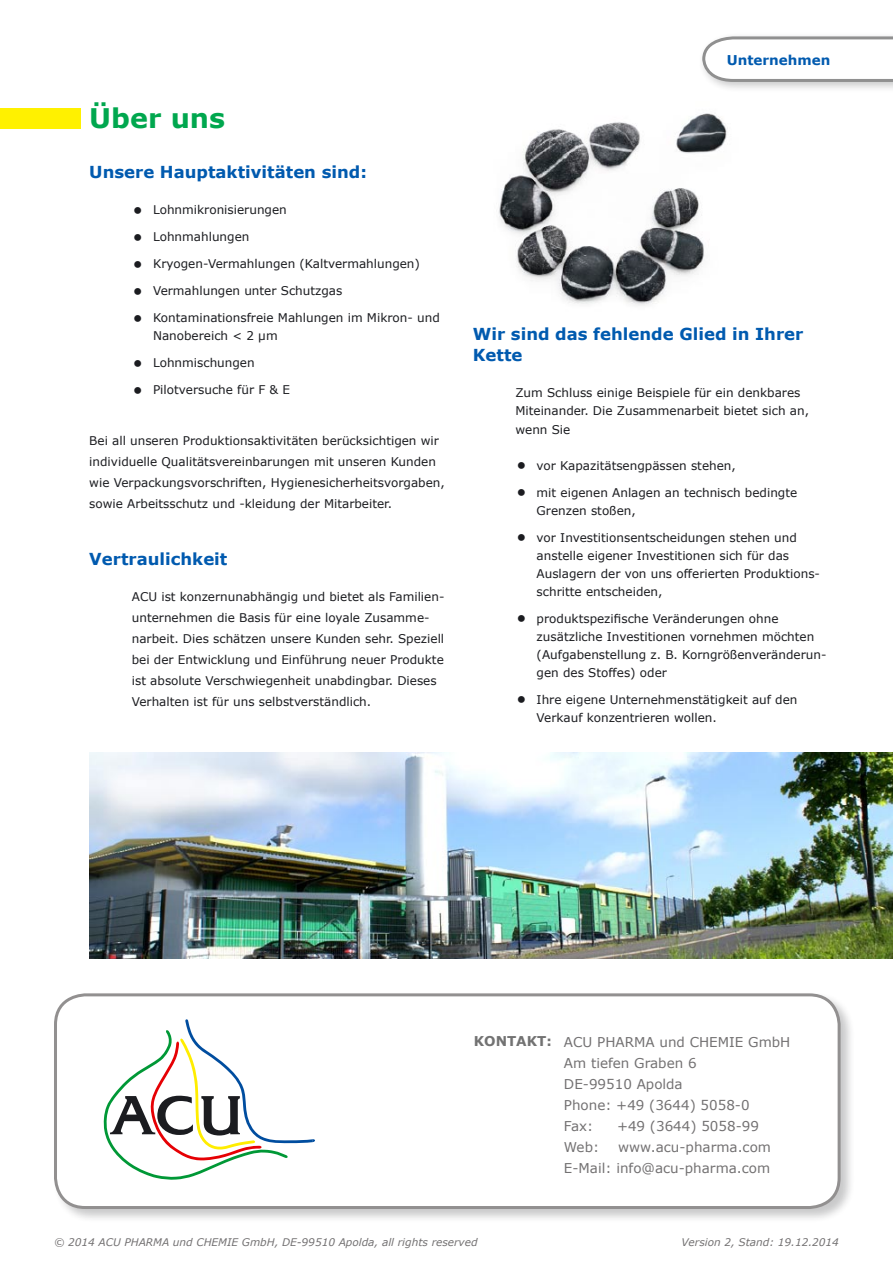
<style>
.page{position:relative;width:893px;height:1263px;background:#fff}
.page>*{position:absolute;margin:0;border:0;box-sizing:border-box;transform-origin:0 0}
.t1{font:700 27px "Verdana";color:#00a74e}
.t2{font:700 16.5px/21px "Verdana";color:#005aaf}
.t3{font:13.5px/21px "Verdana";color:#737172}
.t4{font:700 13.5px "Verdana";color:#005aaf}
.t5{font:700 13.5px "Verdana";color:#727272}
.t6{font:12px/18px "Verdana";color:#1b1c20}
.t7{font:italic 10.5px "Verdana";color:#737172}
</style>
<div class="page">
<img style="left:498px;top:113px;width:230px;height:193px">
<img style="left:89px;top:753px;width:804px;height:206px">
<div style="left:52px;top:991px;width:810px;height:238px;background:#1b1c20;opacity:.24"></div>
<div style="left:55px;top:995px;width:784px;height:212px;background:#fff;border-radius:30px"></div>
<div style="left:54px;top:993px;width:787px;height:216px;border:3px solid #929090;border-radius:30px"></div>
<svg style="left:104px;top:1019px;width:211px;height:161px"></svg>
<div style="left:0;top:108px;width:81px;height:21px;background:#fff100"></div>
<div style="left:697px;top:31px;width:196px;height:68px;background:#1b1c20;opacity:.24"></div>
<svg style="left:701px;top:35px;width:192px;height:48px"></svg>
<h1 class="t1" style="left:89px;top:101px;width:137px">Über uns</h1>
<h2 class="t2" style="left:89px;top:162px;width:279px">Unsere Hauptaktivitäten sind:</h2>
<p class="t6" style="left:153px;top:201px;width:135px">Lohnmikronisierungen</p>
<p class="t6" style="left:153px;top:228px;width:98px">Lohnmahlungen</p>
<p class="t6" style="left:153px;top:255px;width:268px">Kryogen-Vermahlungen (Kaltvermahlungen)</p>
<p class="t6" style="left:153px;top:282px;width:191px">Vermahlungen unter Schutzgas</p>
<p class="t6" style="left:153px;top:309px;width:288px">Kontaminationsfreie Mahlungen im Mikron- und<br>Nanobereich &lt; 2 μm</p>
<p class="t6" style="left:153px;top:354px;width:103px">Lohnmischungen</p>
<p class="t6" style="left:153px;top:381px;width:139px">Pilotversuche für F &amp; E</p>
<p class="t6" style="left:89px;top:431px;width:357px;line-height:21px">Bei all unseren Produktionsaktivitäten berücksichtigen wir individuelle Qualitätsvereinbarungen mit unseren Kunden wie Verpackungsvorschriften, Hygienesicherheitsvorgaben, sowie Arbeitsschutz und -kleidung der Mitarbeiter.</p>
<h2 class="t2" style="left:89px;top:549px;width:140px">Vertraulichkeit</h2>
<p class="t6" style="left:132px;top:587px;width:314px;line-height:21px">ACU ist konzernunabhängig und bietet als Familien&shy;unternehmen die Basis für eine loyale Zusamme&shy;narbeit. Dies schätzen unsere Kunden sehr. Speziell bei der Entwicklung und Einführung neuer Produkte ist absolute Verschwiegenheit unabdingbar. Dieses Verhalten ist für uns selbstverständlich.</p>
<p class="t4" style="left:727px;top:51px;width:105px">Unternehmen</p>
<h2 class="t2" style="left:473px;top:324px;width:332px">Wir sind das fehlende Glied in Ihrer<br>Kette</h2>
<p class="t6" style="left:515px;top:384px;width:295px">Zum Schluss einige Beispiele für ein denkbares<br>Miteinander. Die Zusammenarbeit bietet sich an, wenn Sie</p>
<p class="t6" style="left:537px;top:456px;width:201px">vor Kapazitätsengpässen stehen,</p>
<p class="t6" style="left:537px;top:483px;width:262px">mit eigenen Anlagen an technisch bedingte<br>Grenzen stoßen,</p>
<p class="t6" style="left:537px;top:528px;width:285px">vor Investitionsentscheidungen stehen und anstelle eigener Investitionen sich für das Auslagern der von uns offerierten Produktions&shy;schritte entscheiden,</p>
<p class="t6" style="left:537px;top:609px;width:291px">produktspezifische Veränderungen ohne zusätzliche Investitionen vornehmen möchten (Aufgabenstellung z. B. Korngrößenveränderun&shy;gen des Stoffes) oder</p>
<p class="t6" style="left:537px;top:690px;width:262px">Ihre eigene Unternehmenstätigkeit auf den<br>Verkauf konzentrieren wollen.</p>
<p class="t5" style="left:474px;top:1033px;width:80px">KONTAKT:</p>
<p class="t3" style="left:564px;top:1032px;width:228px">ACU PHARMA und CHEMIE GmbH<br>Am tiefen Graben 6<br>DE-99510 Apolda<br>Phone: +49 (3644) 5058-0<br>Fax:</p>
<p class="t3" style="left:617px;top:1116px;width:143px">+49 (3644) 5058-99</p>
<p class="t3" style="left:564px;top:1137px;width:37px">Web:</p>
<p class="t3" style="left:564px;top:1137px;width:209px;text-align:right">www.acu-pharma.com<br>E-Mail: info@acu-pharma.com</p>
<p class="t7" style="left:54px;top:1235px;width:425px">© 2014 ACU PHARMA und CHEMIE GmbH, DE-99510 Apolda, all rights reserved</p>
<p class="t7" style="left:681px;top:1235px;width:159px">Version 2, Stand: 19.12.2014</p>
</div>
